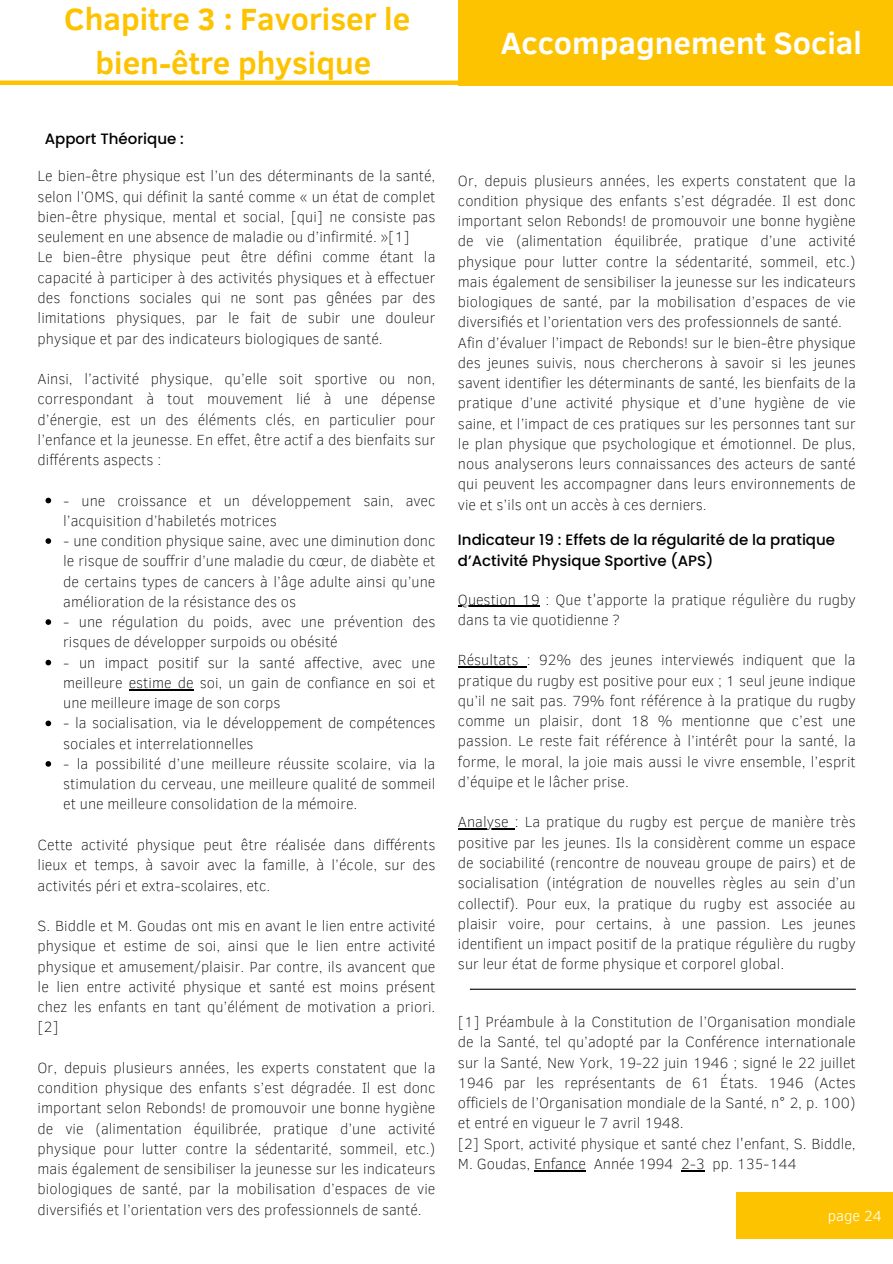
<style>
.page{position:relative;width:893px;height:1264px;background:#fff}
.page>*{position:absolute;margin:0;border:0;box-sizing:border-box;transform-origin:0 0}
.t1{font:700 31.5px/43.8px "Clear Sans";color:#fdc300;text-align:center}
.t2{font:700 31.5px "Clear Sans";color:#fff}
.t3{font:100 15px/20.2px "Clear Sans";color:#000;text-align:justify}
.t4{font:500 15px/20.2px "Poppins";color:#000}
.t5{font:300 15px "Clear Sans";color:#fff}
</style>
<div class="page">
<div style="left:458px;top:0;width:434px;height:85px;background:#fdc300"></div>
<div style="left:0;top:80px;width:458px;height:5px;background:#fdc300"></div>
<div style="left:736px;top:1192px;width:156px;height:46px;background:#fdc300"></div>
<svg style="left:46px;top:497px;width:5px;height:6px"></svg>
<svg style="left:46px;top:538px;width:5px;height:6px"></svg>
<svg style="left:46px;top:619px;width:5px;height:6px"></svg>
<svg style="left:46px;top:659px;width:5px;height:6px"></svg>
<hr style="left:129px;top:689px;width:64px;height:1px;background:#000">
<svg style="left:46px;top:720px;width:5px;height:6px"></svg>
<svg style="left:46px;top:761px;width:5px;height:5px"></svg>
<hr style="left:534px;top:1169px;width:52px;height:2px;background:#000">
<hr style="left:681px;top:1169px;width:23px;height:2px;background:#000">
<hr style="left:470px;top:988px;width:385px;height:1px;background:#000">
<hr style="left:458px;top:605px;width:81px;height:2px;background:#000">
<hr style="left:458px;top:666px;width:69px;height:1px;background:#000">
<hr style="left:458px;top:828px;width:56px;height:1px;background:#000">
<p class="t1" style="left:64px;top:-5px;width:347px">Chapitre 3 : Favoriser le bien-être physique</p>
<p class="t4" style="left:45px;top:128px;width:141px">Apport Théorique :</p>
<p class="t3" style="left:38px;top:165px;width:399px">Le bien-être physique est l’un des déterminants de la santé, selon l’OMS, qui définit la santé comme « un état de complet bien-être physique, mental et social, [qui] ne consiste pas seulement en une absence de maladie ou d’infirmité. »[1]</p>
<p class="t3" style="left:38px;top:246px;width:399px">Le bien-être physique peut être défini comme étant la capacité à participer à des activités physiques et à effectuer des fonctions sociales qui ne sont pas gênées par des limitations physiques, par le fait de subir une douleur physique et par des indicateurs biologiques de santé.</p>
<p class="t3" style="left:38px;top:368px;width:399px">Ainsi, l’activité physique, qu’elle soit sportive ou non, correspondant à tout mouvement lié à une dépense d’énergie, est un des éléments clés, en particulier pour l’enfance et la jeunesse. En effet, être actif a des bienfaits sur différents aspects :</p>
<p class="t3" style="left:63px;top:489px;width:373px">- une croissance et un développement sain, avec l’acquisition d’habiletés motrices</p>
<p class="t3" style="left:63px;top:530px;width:373px">- une condition physique saine, avec une diminution donc le risque de souffrir d’une maladie du cœur, de diabète et de certains types de cancers à l’âge adulte ainsi qu’une amélioration de la résistance des os</p>
<p class="t3" style="left:63px;top:611px;width:373px">- une régulation du poids, avec une prévention des risques de développer surpoids ou obésité</p>
<p class="t3" style="left:63px;top:651px;width:373px">- un impact positif sur la santé affective, avec une meilleure estime de soi, un gain de confiance en soi et une meilleure image de son corps</p>
<p class="t3" style="left:63px;top:712px;width:373px">- la socialisation, via le développement de compétences sociales et interrelationnelles</p>
<p class="t3" style="left:63px;top:752px;width:373px">- la possibilité d’une meilleure réussite scolaire, via la stimulation du cerveau, une meilleure qualité de sommeil et une meilleure consolidation de la mémoire.</p>
<p class="t3" style="left:38px;top:833px;width:399px">Cette activité physique peut être réalisée dans différents lieux et temps, à savoir avec la famille, à l’école, sur des activités péri et extra-scolaires, etc.</p>
<p class="t3" style="left:38px;top:914px;width:399px">S. Biddle et M. Goudas ont mis en avant le lien entre activité physique et estime de soi, ainsi que le lien entre activité physique et amusement/plaisir. Par contre, ils avancent que le lien entre activité physique et santé est moins présent chez les enfants en tant qu’élément de motivation a priori. [2]</p>
<p class="t3" style="left:38px;top:1056px;width:399px">Or, depuis plusieurs années, les experts constatent que la condition physique des enfants s’est dégradée. Il est donc important selon Rebonds! de promouvoir une bonne hygiène de vie (alimentation équilibrée, pratique d’une activité physique pour lutter contre la sédentarité, sommeil, etc.) mais également de sensibiliser la jeunesse sur les indicateurs biologiques de santé, par la mobilisation d’espaces de vie diversifiés et l’orientation vers des professionnels de santé.</p>
<p class="t2" style="left:501px;top:20px;width:362px">Accompagnement Social</p>
<p class="t3" style="left:458px;top:169px;width:399px">Or, depuis plusieurs années, les experts constatent que la condition physique des enfants s’est dégradée. Il est donc important selon Rebonds! de promouvoir une bonne hygiène de vie (alimentation équilibrée, pratique d’une activité physique pour lutter contre la sédentarité, sommeil, etc.) mais également de sensibiliser la jeunesse sur les indicateurs biologiques de santé, par la mobilisation d’espaces de vie diversifiés et l’orientation vers des professionnels de santé.</p>
<p class="t3" style="left:458px;top:331px;width:399px">Afin d’évaluer l’impact de Rebonds! sur le bien-être physique des jeunes suivis, nous chercherons à savoir si les jeunes savent identifier les déterminants de santé, les bienfaits de la pratique d’une activité physique et d’une hygiène de vie saine, et l’impact de ces pratiques sur les personnes tant sur le plan physique que psychologique et émotionnel. De plus, nous analyserons leurs connaissances des acteurs de santé qui peuvent les accompagner dans leurs environnements de vie et s’ils ont un accès à ces derniers.</p>
<p class="t4" style="left:458px;top:530px;width:378px">Indicateur 19 : Effets de la régularité de la pratique d’Activité Physique Sportive (APS)</p>
<p class="t3" style="left:458px;top:588px;width:399px">Question 19 : Que t'apporte la pratique régulière du rugby dans ta vie quotidienne ?</p>
<p class="t3" style="left:458px;top:649px;width:399px">Résultats : 92% des jeunes interviewés indiquent que la pratique du rugby est positive pour eux ; 1 seul jeune indique qu’il ne sait pas. 79% font référence à la pratique du rugby comme un plaisir, dont 18 % mentionne que c’est une passion. Le reste fait référence à l’intérêt pour la santé, la forme, le moral, la joie mais aussi le vivre ensemble, l’esprit d’équipe et le lâcher prise.</p>
<p class="t3" style="left:458px;top:811px;width:399px">Analyse : La pratique du rugby est perçue de manière très positive par les jeunes. Ils la considèrent comme un espace de sociabilité (rencontre de nouveau groupe de pairs) et de socialisation (intégration de nouvelles règles au sein d’un collectif). Pour eux, la pratique du rugby est associée au plaisir voire, pour certains, à une passion. Les jeunes identifient un impact positif de la pratique régulière du rugby sur leur état de forme physique et corporel global.</p>
<p class="t3" style="left:458px;top:1010px;width:399px">[1] Préambule à la Constitution de l’Organisation mondiale de la Santé, tel qu’adopté par la Conférence internationale sur la Santé, New York, 19-22 juin 1946 ; signé le 22 juillet 1946 par les représentants de 61 États. 1946 (Actes officiels de l’Organisation mondiale de la Santé, n° 2, p. 100) et entré en vigueur le 7 avril 1948.</p>
<p class="t3" style="left:458px;top:1132px;width:399px">[2] Sport, activité physique et santé chez l'enfant, S. Biddle,<br>M. Goudas, Enfance Année 1994 2-3 pp. 135-144</p>
<p class="t5" style="left:827px;top:1205px;width:56px">page 24</p>
</div>
